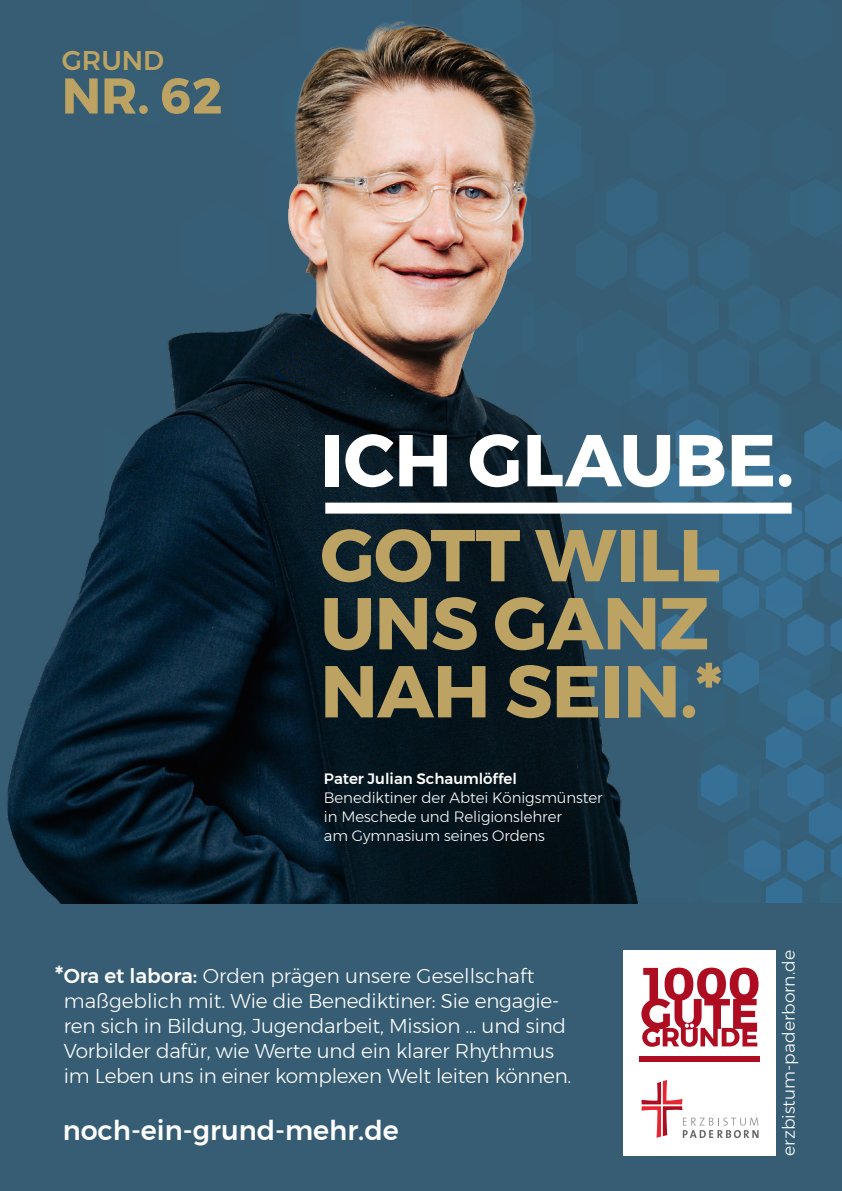
<style>
.page{position:relative;width:842px;height:1191px;background:#365d73}
.page>*{position:absolute;margin:0;border:0;box-sizing:border-box;transform-origin:0 0}
.t1{font:700 73.2px/68px "Montserrat";letter-spacing:-.01em;color:#bda363}
.t2{font:700 73.2px "Montserrat";color:#fff}
.t3{font:700 50px "Montserrat";color:#bda363}
.t4{font:500 27px "Montserrat";color:#fff}
.t5{font:500 27px "Montserrat";color:#bda363}
.t6{font:300 20px/25px "Montserrat";letter-spacing:-.01em;color:#fff}
.t7{font:300 17.2px "Montserrat";color:#fff}
.t8{font:300 15px/19px "Montserrat";letter-spacing:-.005em;color:#fff}
.t9{font:500 15px "Montserrat";color:#fff}
.s1{font-weight:500;font-size:25px}
.s2{font-weight:500}
</style>
<div class="page">
<svg style="left:663px;top:179px;width:179px;height:724px"></svg>
<div style="left:624px;top:950px;width:152px;height:205px;background:#fff"></div>
<svg style="left:641px;top:1080px;width:117px;height:58px"></svg>
<svg style="left:641px;top:967px;width:117px;height:79px"></svg>
<div style="left:640px;top:1055px;width:120px;height:6px;background:#ae0c21"></div>
<img style="left:7px;top:0;width:656px;height:903px">
<div style="left:325px;top:502px;width:467px;height:11px;background:#fff"></div>
<h3 class="t5" style="left:62px;top:39px;width:104px">GRUND</h3>
<h2 class="t3" style="left:62px;top:56px;width:162px">NR. 62</h2>
<h1 class="t2" style="left:320px;top:401px;width:475px">ICH GLAUBE.</h1>
<h1 class="t1" style="left:320px;top:521px;width:404px">GOTT WILL<br>UNS GANZ<br>NAH SEIN.*</h1>
<p class="t9" style="left:324px;top:767px;width:195px">Pater Julian Schaumlöffel</p>
<p class="t8" style="left:324px;top:788px;width:280px">Benediktiner der Abtei Königsmünster in Meschede und Religionslehrer<br>am Gymnasium seines Ordens</p>
<p class="t6" style="left:64px;top:963px;width:509px;text-indent:-9px"><span class="s1">*</span><span class="s2">Ora et labora:</span> Orden prägen unsere Gesellschaft maßgeblich mit. Wie die Benediktiner: Sie engagie&shy;ren sich in Bildung, Jugendarbeit, Mission … und sind Vorbilder dafür, wie Werte und ein klarer Rhythmus im Leben uns in einer komplexen Welt leiten können.</p>
<h3 class="t4" style="left:63px;top:1109px;width:338px">noch-ein-grund-mehr.de</h3>
<p class="t7" style="left:776px;top:1155px;width:207px;rotate:-90deg">erzbistum-paderborn.de</p>
</div>
